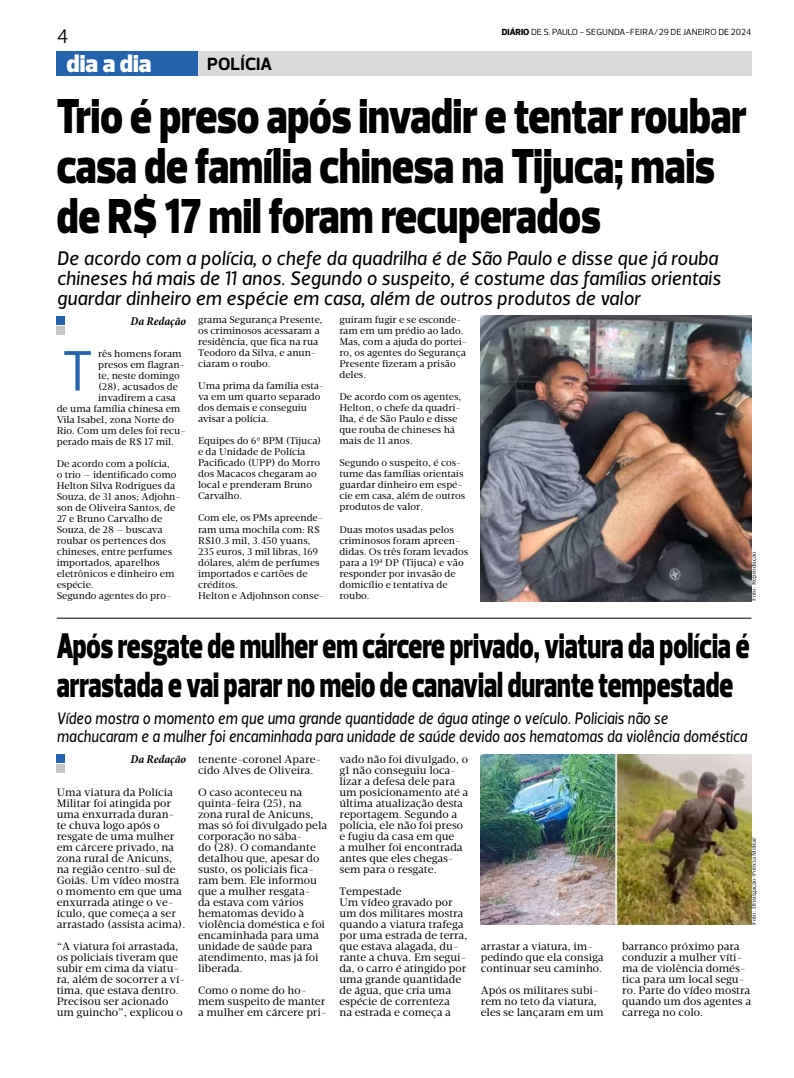
<style>
.page{position:relative;width:794px;height:1078px;background:#fff}
.page>*{position:absolute;margin:0;border:0;box-sizing:border-box;transform-origin:0 0}
.t1{font:58px "Prelo";color:#2565ae}
.t2{font:900 50px/50px "Prelo";color:#000;scale:.82 1}
.t3{font:900 36px/39px "Prelo";color:#000;scale:.72 1}
.t4{font:900 25px "Prelo";color:#fff}
.t5{font:italic 20px/20px "Velino Sans";color:#000}
.t6{font:20px "Prelo";color:#000}
.t7{font:700 18px "Prelo";color:#000}
.t8{font:italic 17px/18px "Velino Sans";color:#000;scale:.87 1}
.t9{font:italic 700 condensed 12px "Minion Pro";letter-spacing:-.005em;color:#000}
.t10{font:11px/11px "Velino Text";color:#000}
.t11{font:10px/11px "Velino Text";color:#000}
.t12{font:9px "Prelo";color:#000}
.t13{font:6px "Velino Text";color:#000}
.s1{font-weight:800}
</style>
<div class="page">
<div style="left:148px;top:51px;width:603px;height:24px;background:#dadada"></div>
<div style="left:57px;top:51px;width:141px;height:24px;background:#2363ad"></div>
<hr style="left:57px;top:617px;width:694px;height:1px;background:#000">
<div style="left:57px;top:764px;width:8px;height:9px;background:#c6c6c6"></div>
<div style="left:57px;top:754px;width:8px;height:8px;background:#2464ae"></div>
<div style="left:57px;top:326px;width:8px;height:8px;background:#c6c6c6"></div>
<div style="left:57px;top:316px;width:8px;height:8px;background:#2464ae"></div>
<img style="left:481px;top:316px;width:270px;height:285px">
<img style="left:481px;top:754px;width:270px;height:169px">
<h3 class="t6" style="left:57px;top:24px;width:13px">4</h3>
<h3 class="t4" style="left:67px;top:48px;width:86px">dia a dia</h3>
<h3 class="t7" style="left:207px;top:53px;width:67px">POLÍCIA</h3>
<p class="t12" style="left:502px;top:27px;width:251px"><span class="s1">DIÁRIO</span> DE S. PAULO - SEGUNDA-FEIRA/29 DE JANEIRO DE 2024</p>
<h2 class="t2" style="left:57px;top:91px;width:843px">Trio é preso após invadir e tentar roubar casa de família chinesa na Tijuca; mais de R$ 17 mil foram recuperados</h2>
<h3 class="t5" style="left:57px;top:248px;width:665px">De acordo com a polícia, o chefe da quadrilha é de São Paulo e disse que já rouba chineses há mais de 11 anos. Segundo o suspeito, é costume das famílias orientais guardar dinheiro em espécie em casa, além de outros produtos de valor</h3>
<p class="t9" style="left:130px;top:312px;width:57px">Da Redação</p>
<p class="t11" style="left:98px;top:348px;width:85px">rês homens foram</p>
<p class="t11" style="left:98px;top:359px;width:89px">presos em flagran-</p>
<p class="t11" style="left:98px;top:370px;width:83px">te, neste domingo</p>
<p class="t11" style="left:98px;top:381px;width:81px">(28), acusados de</p>
<p class="t11" style="left:98px;top:392px;width:79px">invadirem a casa</p>
<p class="t11" style="left:57px;top:403px;width:125px">de uma família chinesa em</p>
<p class="t11" style="left:57px;top:414px;width:119px">Vila Isabel, zona Norte do</p>
<p class="t11" style="left:57px;top:425px;width:131px">Rio. Com um deles foi recu-</p>
<p class="t11" style="left:57px;top:436px;width:119px">perado mais de R$ 17 mil.</p>
<p class="t11" style="left:57px;top:458px;width:126px">De acordo com a polícia,<br>o trio — identificado como<br>Helton Silva Rodrigues da<br>Souza, de 31 anos; Adjohn&shy;son de Oliveira Santos, de<br>27 e Bruno Carvalho de<br>Souza, de 28 — buscava roubar os pertences dos chineses, entre perfumes importados, aparelhos eletrônicos e dinheiro em espécie.<br>Segundo agentes do pro-</p>
<h1 class="t1" style="left:61px;top:335px;width:34px">T</h1>
<p class="t11" style="left:198px;top:314px;width:126px">grama Segurança Presente, os criminosos acessaram a residência, que fica na rua<br>Teodoro da Silva, e anun&shy;ciaram o roubo.</p>
<p class="t11" style="left:198px;top:380px;width:128px">Uma prima da família esta&shy;va em um quarto separado dos demais e conseguiu avisar a polícia.</p>
<p class="t11" style="left:198px;top:435px;width:125px">Equipes do 6º BPM (Tijuca) e da Unidade de Polícia<br>Pacificado (UPP) do Morro dos Macacos chegaram ao local e prenderam Bruno<br>Carvalho.</p>
<p class="t11" style="left:198px;top:512px;width:128px">Com ele, os PMs apreende&shy;ram uma mochila com: R$<br>R$10.3 mil, 3.450 yuans,<br>235 euros, 3 mil libras, 169 dólares, além de perfumes importados e cartões de créditos.<br>Helton e Adjohnson conse-</p>
<p class="t11" style="left:339px;top:314px;width:129px">guiram fugir e se esconde&shy;ram em um prédio ao lado.<br>Mas, com a ajuda do portei&shy;ro, os agentes do Segurança<br>Presente fizeram a prisão deles.</p>
<p class="t11" style="left:339px;top:391px;width:123px">De acordo com os agentes,<br>Helton, o chefe da quadri&shy;lha, é de São Paulo e disse que rouba de chineses há mais de 11 anos.</p>
<p class="t11" style="left:339px;top:457px;width:127px">Segundo o suspeito, é cos&shy;tume das famílias orientais guardar dinheiro em espé&shy;cie em casa, além de outros produtos de valor.</p>
<p class="t11" style="left:339px;top:523px;width:130px">Duas motos usadas pelos criminosos foram apreen&shy;didas. Os três foram levados para a 19ª DP (Tijuca) e vão responder por invasão de domicílio e tentativa de roubo.</p>
<p class="t13" style="left:750px;top:600px;width:51px;rotate:-90deg">Foto: Reprodução</p>
<h3 class="t3" style="left:57px;top:626px;width:963px">Após resgate de mulher em cárcere privado, viatura da polícia é arrastada e vai parar no meio de canavial durante tempestade</h3>
<h3 class="t8" style="left:57px;top:709px;width:795px">Vídeo mostra o momento em que uma grande quantidade de água atinge o veículo. Policiais não se machucaram e a mulher foi encaminhada para unidade de saúde devido aos hematomas da violência doméstica</h3>
<p class="t9" style="left:130px;top:751px;width:57px">Da Redação</p>
<p class="t10" style="left:57px;top:786px;width:130px">Uma viatura da Polícia<br>Militar foi atingida por uma enxurrada duran&shy;te chuva logo após o resgate de uma mulher em cárcere privado, na zona rural de Anicuns, na região centro-sul de<br>Goiás. Um vídeo mostra o momento em que uma enxurrada atinge o ve&shy;ículo, que começa a ser arrastado (assista acima).</p>
<p class="t10" style="left:57px;top:940px;width:130px">“A viatura foi arrastada, os policiais tiveram que subir em cima da viatu&shy;ra, além de socorrer a ví&shy;tima, que estava dentro.<br>Precisou ser acionado um guincho”, explicou o</p>
<p class="t10" style="left:198px;top:753px;width:125px">tenente-coronel Apare&shy;cido Alves de Oliveira.</p>
<p class="t10" style="left:198px;top:786px;width:131px">O caso aconteceu na quinta-feira (25), na zona rural de Anicuns, mas só foi divulgado pela corporação no sába-<br>do (28). O comandante detalhou que, apesar do susto, os policiais fica&shy;ram bem. Ele informou que a mulher resgata-<br>da estava com vários hematomas devido à violência doméstica e foi encaminhada para uma unidade de saúde para atendimento, mas já foi liberada.</p>
<p class="t10" style="left:198px;top:984px;width:130px">Como o nome do ho&shy;mem suspeito de manter a mulher em cárcere pri-</p>
<p class="t10" style="left:339px;top:753px;width:130px">vado não foi divulgado, o g1 não conseguiu loca&shy;lizar a defesa dele para um posicionamento até a última atualização desta reportagem. Segundo a polícia, ele não foi preso e fugiu da casa em que<br>a mulher foi encontrada antes que eles chegas&shy;sem para o resgate.</p>
<p class="t10" style="left:339px;top:885px;width:129px">Tempestade<br>Um vídeo gravado por um dos militares mostra quando a viatura trafega por uma estrada de terra, que estava alagada, du&shy;rante a chuva. Em segui&shy;da, o carro é atingido por uma grande quantidade de água, que cria uma espécie de correnteza<br>na estrada e começa a</p>
<p class="t13" style="left:750px;top:924px;width:89px;rotate:-90deg">Foto: Divulgação/Polícia Militar</p>
<p class="t10" style="left:622px;top:940px;width:131px">barranco próximo para conduzir a mulher víti&shy;ma de violência domés&shy;tica para um local segu&shy;ro. Parte do vídeo mostra quando um dos agentes a carrega no colo.</p>
<p class="t10" style="left:481px;top:940px;width:124px">arrastar a viatura, im&shy;pedindo que ela consiga continuar seu caminho.</p>
<p class="t10" style="left:481px;top:984px;width:124px">Após os militares subi&shy;rem no teto da viatura, eles se lançaram em um</p>
</div>
